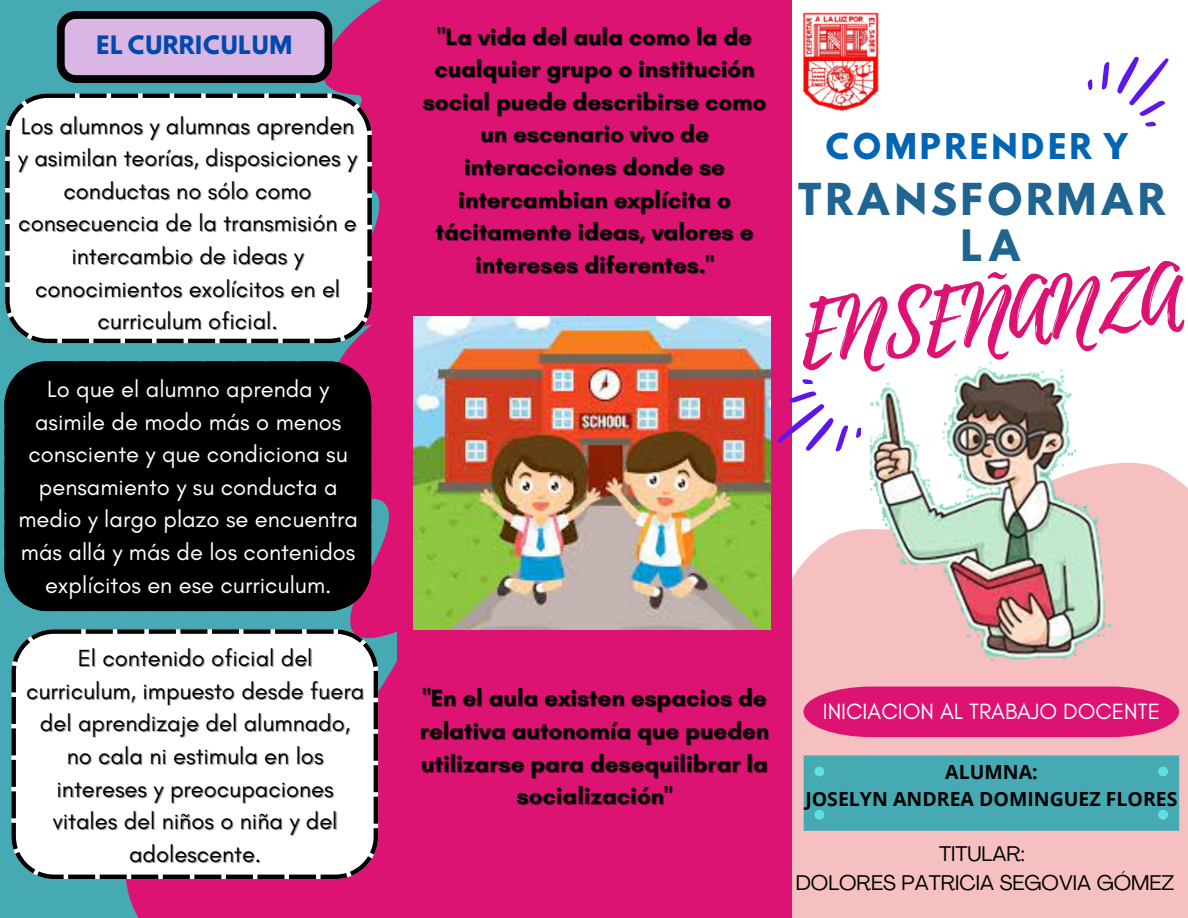
<style>
.page{position:relative;width:1188px;height:918px;background:#dd1374}
.page>*{position:absolute;margin:0;border:0;box-sizing:border-box;transform-origin:0 0}
.t1{font:81px "Playlist Script";color:#dd1374}
.t2{font:39px "Hussar Bd";letter-spacing:.06em;color:#206491}
.t3{font:38.25px "Hussar Bd";color:#206491}
.t4{font:31.5px "Hussar Bd";letter-spacing:.075em;color:#0065b5}
.t5{font:700 24px/32.7px "Glacial Indifference";color:#000;text-align:center}
.t6{font:23.7px/32.7px "Glacial Indifference";color:#000;text-align:center}
.t7{font:23.7px/32.7px "Glacial Indifference";color:#fff;text-align:center}
.t8{font:22.5px "Glacial Indifference";color:#fff}
.t9{font:22.5px "Hussar Bd";color:#004aad}
.t10{font:21px/29.2px "Agrandir";color:#000;text-align:center}
.t11{font:700 19.5px/27px "Open Sans";color:#000;text-align:center}
</style>
<div class="page">
<div style="left:792px;top:0;width:396px;height:918px;background:#fff"></div>
<div style="left:792px;top:469px;width:396px;height:449px;background:#f6c0c0"></div>
<div style="left:0;top:0;width:396px;height:918px;background:#45aab4"></div>
<svg style="left:4px;top:515px;width:393px;height:403px;fill:#dd1374"></svg>
<svg style="left:250px;top:0;width:146px;height:344px;fill:#dd1374"></svg>
<svg style="left:259px;top:231px;width:407px;height:424px"></svg>
<svg style="left:1087px;top:56px;width:82px;height:71px"></svg>
<img style="left:803px;top:12px;width:76px;height:99px">
<img style="left:822px;top:361px;width:339px;height:312px">
<svg style="left:803px;top:687px;width:376px;height:50px;background:#de2079"></svg>
<div style="left:804px;top:755px;width:375px;height:76px;background:#45aab4"></div>
<div style="left:815px;top:767px;width:9px;height:9px;background:#5ce1e6;border-radius:50%"></div>
<div style="left:1158px;top:767px;width:10px;height:9px;background:#5ce1e6;border-radius:50%"></div>
<div style="left:1158px;top:810px;width:10px;height:9px;background:#5ce1e6;border-radius:50%"></div>
<div style="left:815px;top:810px;width:9px;height:9px;background:#5ce1e6;border-radius:50%"></div>
<svg style="left:57px;top:11px;width:275px;height:72px;background:#a187a9"></svg>
<svg style="left:777px;top:375px;width:88px;height:78px"></svg>
<svg style="left:5px;top:93px;width:367px;height:250px;background:#f0f0f0"></svg>
<div style="left:5px;top:361px;width:366px;height:250px;background:#000"></div>
<svg style="left:11px;top:629px;width:367px;height:250px;background:#f0f0f0"></svg>
<img style="left:413px;top:317px;width:358px;height:312px">
<p class="t9" style="left:96px;top:34px;width:198px">EL CURRICULUM</p>
<p class="t6" style="left:18px;top:109px;width:341px">Los alumnos y alumnas aprenden y asimilan teorías, disposiciones y conductas no sólo como consecuencia de la transmisión e intercambio de ideas y conocimientos exolícitos en el curriculum oficial.</p>
<p class="t7" style="left:18px;top:372px;width:341px">Lo que el alumno aprenda y asimile de modo más o menos consciente y que condiciona su pensamiento y su conducta a medio y largo plazo se encuentra más allá y más de los contenidos explícitos en ese curriculum.</p>
<p class="t6" style="left:26px;top:641px;width:340px">El contenido oficial del curriculum, impuesto desde fuera del aprendizaje del alumnado, no cala ni estimula en los intereses y preocupaciones vitales del niños o niña y del adolescente.</p>
<p class="t5" style="left:423px;top:20px;width:345px">"La vida del aula como la de cualquier grupo o institución social puede describirse como un escenario vivo de interacciones donde se intercambian explícita o tácitamente ideas, valores e intereses diferentes."</p>
<h3 class="t4" style="left:825px;top:130px;width:307px">COMPRENDER Y</h3>
<h2 class="t2" style="left:797px;top:180px;width:370px">TRANSFORMAR</h2>
<h3 class="t3" style="left:960px;top:227px;width:64px">LA</h3>
<h1 class="t1" style="left:795px;top:275px;width:385px;rotate:-5deg">ENSEÑANZA</h1>
<p class="t5" style="left:420px;top:682px;width:351px">"En el aula existen espacios de relativa autonomía que pueden utilizarse para desequilibrar la socialización"</p>
<p class="t8" style="left:823px;top:698px;width:339px">INICIACION AL TRABAJO DOCENTE</p>
<p class="t11" style="left:805px;top:758px;width:374px">ALUMNA:<br>JOSELYN ANDREA DOMINGUEZ FLORES</p>
<p class="t10" style="left:796px;top:841px;width:379px">TITULAR:<br>DOLORES PATRICIA SEGOVIA GÓMEZ</p>
</div>
